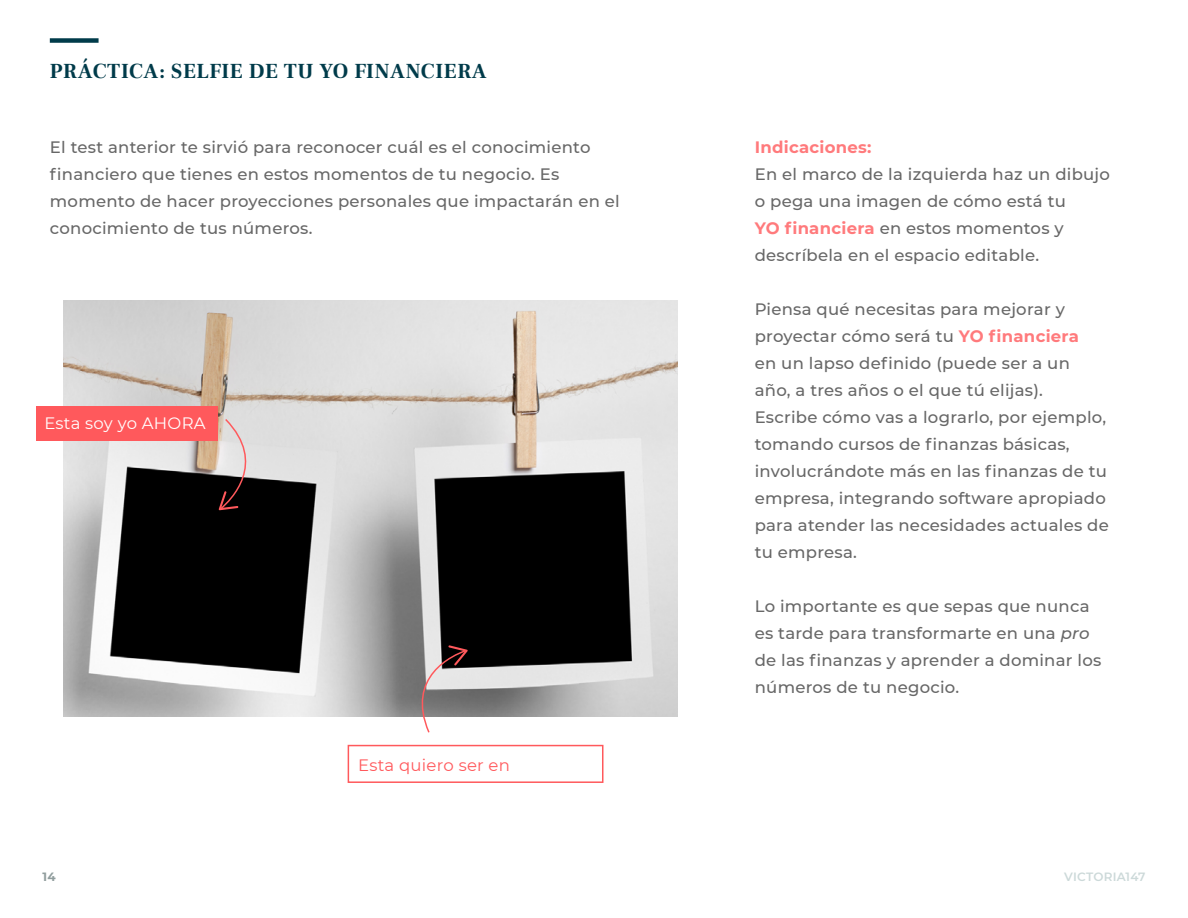
<style>
.page{position:relative;width:1188px;height:918px;background:#fff}
.page>*{position:absolute;margin:0;border:0;box-sizing:border-box;transform-origin:0 0}
.t1{font:700 21px "Frank Ruhl Libre";letter-spacing:.03em;color:#003b4a}
.t2{font:500 16.5px/27px "Montserrat";letter-spacing:.015em;color:#676767}
.t3{font:16.5px "Montserrat";letter-spacing:.015em;color:#ff595c}
.t4{font:16.5px "Montserrat";letter-spacing:.015em;color:#fff}
.t5{font:700 16.5px "Montserrat";letter-spacing:.015em;color:#ff7a7c}
.t6{font:600 12px "Montserrat";letter-spacing:.015em;color:#ccd9d9}
.t7{font:700 12px "Montserrat";color:#919e9e}
.s1{font-weight:700;color:#ff7a7c}
.s2{font-style:italic}
</style>
<div class="page">
<div style="left:50px;top:38px;width:49px;height:5px;background:#003b4a"></div>
<img style="left:63px;top:300px;width:615px;height:417px">
<div style="left:36px;top:406px;width:181px;height:34px;background:#ff595c"></div>
<div style="left:348px;top:745px;width:255px;height:38px;border:2px solid #ff595c"></div>
<svg style="left:219px;top:417px;width:49px;height:94px;background:#988f8f"></svg>
<svg style="left:405px;top:645px;width:63px;height:88px"></svg>
<p class="t1" style="left:50px;top:58px;width:438px">PRÁCTICA: SELFIE DE TU YO FINANCIERA</p>
<p class="t2" style="left:50px;top:133px;width:571px">El test anterior te sirvió para reconocer cuál es el conocimiento financiero que tienes en estos momentos de tu negocio. Es momento de hacer proyecciones personales que impactarán en el conocimiento de tus números.</p>
<p class="t4" style="left:44px;top:412px;width:163px">Esta soy yo AHORA</p>
<p class="t3" style="left:358px;top:753px;width:153px">Esta quiero ser en</p>
<p class="t5" style="left:755px;top:135px;width:118px">Indicaciones:</p>
<p class="t2" style="left:755px;top:160px;width:357px">En el marco de la izquierda haz un dibujo o pega una imagen de cómo está tu<br><span class="s1">YO financiera</span> en estos momentos y descríbela en el espacio editable.</p>
<p class="t2" style="left:755px;top:295px;width:356px">Piensa qué necesitas para mejorar y proyectar cómo será tu <span class="s1">YO financiera<br></span>en un lapso definido (puede ser a un año, a tres años o el que tú elijas).<br>Escribe cómo vas a lograrlo, por ejemplo, tomando cursos de finanzas básicas, involucrándote más en las finanzas de tu empresa, integrando software apropiado para atender las necesidades actuales de tu empresa.</p>
<p class="t2" style="left:755px;top:592px;width:348px">Lo importante es que sepas que nunca es tarde para transformarte en una <span class="s2">pro </span>de las finanzas y aprender a dominar los números de tu negocio.</p>
<p class="t7" style="left:43px;top:868px;width:15px">14</p>
<p class="t6" style="left:1064px;top:868px;width:83px">VICTORIA147</p>
</div>
